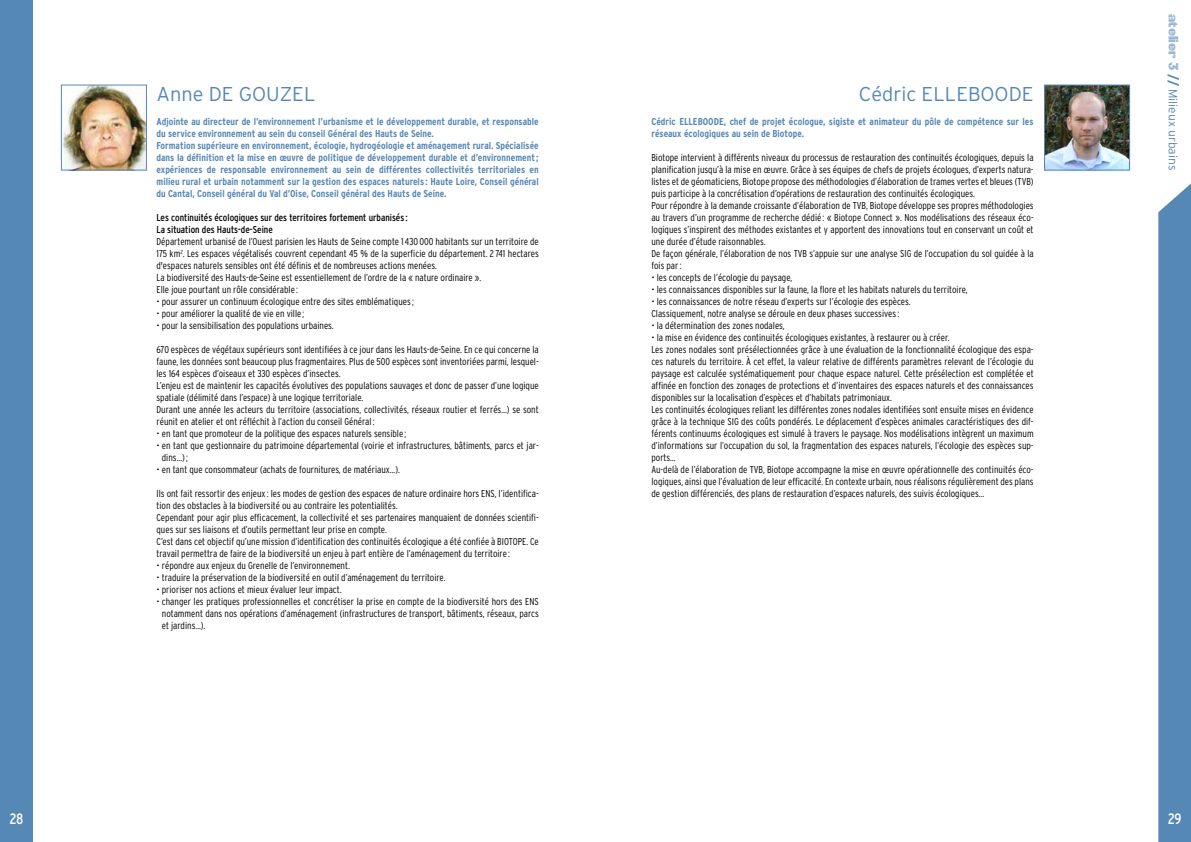
<style>
.page{position:relative;width:1191px;height:842px;background:#fff}
.page>*{position:absolute;margin:0;border:0;box-sizing:border-box;transform-origin:0 0}
.t1{font:300 20px "Interstate";color:#5688b5}
.t2{font:condensed 15px "Interstate";color:#fff}
.t3{font:300 12px "Interstate";color:#5688b5}
.t4{font:300 condensed 10px/12px "Interstate";color:#000}
.t5{font:700 condensed 10px/12px "Interstate";color:#5688b5}
.t6{font:condensed 10px/12px "Interstate";color:#000}
.s1{font-family:"Linotype Punkt";font-weight:700;font-size:13px}
.s2{font-weight:700;font-size:13px}
</style>
<div class="page">
<div style="left:0;top:0;width:33px;height:842px;background:#5688b5"></div>
<div style="left:1158px;top:183px;width:33px;height:659px;background:#5688b5"></div>
<img style="left:63px;top:87px;width:82px;height:81px">
<div style="left:61px;top:85px;width:86px;height:85px;border:1px solid #5688b5"></div>
<img style="left:1046px;top:87px;width:81px;height:81px">
<div style="left:1044px;top:85px;width:85px;height:85px;border:1px solid #5688b5"></div>
<h1 class="t1" style="left:156px;top:83px;width:160px">Anne de GOUZEL</h1>
<p class="t5" style="left:156px;top:116px;width:384px">Adjointe au directeur de l’environnement l’urbanisme et le développement durable, et responsable du service environnement au sein du conseil Général des Hauts de Seine.<br>Formation supérieure en environnement, écologie, hydrogéologie et aménagement rural. Spécialisée dans la définition et la mise en œuvre de politique de développement durable et d’environnement; expériences de responsable environnement au sein de différentes collectivités territoriales en milieu rural et urbain notamment sur la gestion des espaces naturels : Haute Loire, Conseil général du Cantal, Conseil général du Val d’Oise, Conseil général des Hauts de Seine.</p>
<p class="t6" style="left:156px;top:212px;width:253px">Les continuités écologiques sur des territoires fortement urbanisés:<br>La situation des Hauts-de-Seine</p>
<p class="t4" style="left:156px;top:236px;width:384px">Département urbanisé de l’Ouest parisien les Hauts de Seine compte 1 430 000 habitants sur un territoire de 175 km<sup>2</sup>. Les espaces végétalisés couvrent cependant 45 % de la superficie du département. 2 741 hectares d'espaces naturels sensibles ont été définis et de nombreuses actions menées.<br>La biodiversité des Hauts-de-Seine est essentiellement de l’ordre de la « nature ordinaire ».<br>Elle joue pourtant un rôle considérable:</p>
<p class="t4" style="left:156px;top:296px;width:259px">• pour assurer un continuum écologique entre des sites emblématiques;</p>
<p class="t4" style="left:156px;top:308px;width:149px">• pour améliorer la qualité de vie en ville;</p>
<p class="t4" style="left:156px;top:320px;width:179px">• pour la sensibilisation des populations urbaines.</p>
<p class="t4" style="left:156px;top:344px;width:384px">670 espèces de végétaux supérieurs sont identifiées à ce jour dans les Hauts-de-Seine. En ce qui concerne la faune, les données sont beaucoup plus fragmentaires. Plus de 500 espèces sont inventoriées parmi, lesquel&shy;les 164 espèces d’oiseaux et 330 espèces d’insectes.<br>L’enjeu est de maintenir les capacités évolutives des populations sauvages et donc de passer d’une logique spatiale (délimité dans l’espace) à une logique territoriale.<br>Durant une année les acteurs du territoire (associations, collectivités, réseaux routier et ferrés…) se sont réunit en atelier et ont réfléchit à l’action du conseil Général:</p>
<p class="t4" style="left:156px;top:428px;width:251px">• en tant que promoteur de la politique des espaces naturels sensible;</p>
<p class="t4" style="left:162px;top:440px;width:378px;text-indent:-5px">• en tant que gestionnaire du patrimoine départemental (voirie et infrastructures, bâtiments, parcs et jar&shy;dins…);</p>
<p class="t4" style="left:156px;top:464px;width:245px">• en tant que consommateur (achats de fournitures, de matériaux…).</p>
<p class="t4" style="left:156px;top:488px;width:384px">Ils ont fait ressortir des enjeux: les modes de gestion des espaces de nature ordinaire hors ENS, l’identifica&shy;tion des obstacles à la biodiversité ou au contraire les potentialités.<br>Cependant pour agir plus efficacement, la collectivité et ses partenaires manquaient de données scientifi&shy;ques sur ses liaisons et d’outils permettant leur prise en compte.<br>C’est dans cet objectif qu’une mission d’identification des continuités écologique a été confiée à BIOTOPE. Ce travail permettra de faire de la biodiversité un enjeu à part entière de l’aménagement du territoire:</p>
<p class="t4" style="left:156px;top:560px;width:195px">• répondre aux enjeux du Grenelle de l’environnement.</p>
<p class="t4" style="left:156px;top:572px;width:290px">• traduire la préservation de la biodiversité en outil d’aménagement du territoire.</p>
<p class="t4" style="left:156px;top:584px;width:187px">• prioriser nos actions et mieux évaluer leur impact.</p>
<p class="t4" style="left:162px;top:596px;width:378px;text-align:justify;text-indent:-5px">• changer les pratiques professionnelles et concrétiser la prise en compte de la biodiversité hors des ENS notamment dans nos opérations d’aménagement (infrastructures de transport, bâtiments, réseaux, parcs et jardins…).</p>
<h1 class="t1" style="left:858px;top:83px;width:176px">Cédric ELLEBOODE</h1>
<p class="t5" style="left:651px;top:116px;width:384px">Cédric ELLEBOODE, chef de projet écologue, sigiste et animateur du pôle de compétence sur les réseaux écologiques au sein de Biotope.</p>
<p class="t4" style="left:651px;top:152px;width:384px">Biotope intervient à différents niveaux du processus de restauration des continuités écologiques, depuis la planification jusqu’à la mise en œuvre. Grâce à ses équipes de chefs de projets écologues, d’experts natura&shy;listes et de géomaticiens, Biotope propose des méthodologies d’élaboration de trames vertes et bleues (TVB) puis participe à la concrétisation d’opérations de restauration des continuités écologiques.<br>Pour répondre à la demande croissante d’élaboration de TVB, Biotope développe ses propres méthodologies au travers d’un programme de recherche dédié : « Biotope Connect ». Nos modélisations des réseaux éco&shy;logiques s’inspirent des méthodes existantes et y apportent des innovations tout en conservant un coût et une durée d’étude raisonnables.<br>De façon générale, l’élaboration de nos TVB s’appuie sur une analyse SIG de l’occupation du sol guidée à la fois par:</p>
<p class="t4" style="left:651px;top:272px;width:142px">• les concepts de l’écologie du paysage,</p>
<p class="t4" style="left:651px;top:284px;width:318px">• les connaissances disponibles sur la faune, la flore et les habitats naturels du territoire,</p>
<p class="t4" style="left:651px;top:296px;width:261px">• les connaissances de notre réseau d’experts sur l’écologie des espèces.<br>Classiquement, notre analyse se déroule en deux phases successives:</p>
<p class="t4" style="left:651px;top:320px;width:135px">• la détermination des zones nodales,</p>
<p class="t4" style="left:651px;top:332px;width:384px">• la mise en évidence des continuités écologiques existantes, à restaurer ou à créer.<br>Les zones nodales sont présélectionnées grâce à une évaluation de la fonctionnalité écologique des espa&shy;ces naturels du territoire. À cet effet, la valeur relative de différents paramètres relevant de l’écologie du paysage est calculée systématiquement pour chaque espace naturel. Cette présélection est complétée et affinée en fonction des zonages de protections et d’inventaires des espaces naturels et des connaissances disponibles sur la localisation d’espèces et d’habitats patrimoniaux.<br>Les continuités écologiques reliant les différentes zones nodales identifiées sont ensuite mises en évidence grâce à la technique SIG des coûts pondérés. Le déplacement d’espèces animales caractéristiques des dif&shy;férents continuums écologiques est simulé à travers le paysage. Nos modélisations intègrent un maximum d’informations sur l’occupation du sol, la fragmentation des espaces naturels, l’écologie des espèces sup&shy;ports…<br>Au-delà de l’élaboration de TVB, Biotope accompagne la mise en œuvre opérationnelle des continuités éco&shy;logiques, ainsi que l’évaluation de leur efficacité. En contexte urbain, nous réalisons régulièrement des plans de gestion différenciés, des plans de restauration d’espaces naturels, des suivis écologiques…</p>
<p class="t3" style="left:1180px;top:14px;width:157px;rotate:90deg"><span class="s1">Atelier 3</span> <span class="s2">//</span> Milieux urbains</p>
<h2 class="t2" style="left:9px;top:810px;width:15px">28</h2>
<h2 class="t2" style="left:1167px;top:810px;width:15px">29</h2>
</div>
